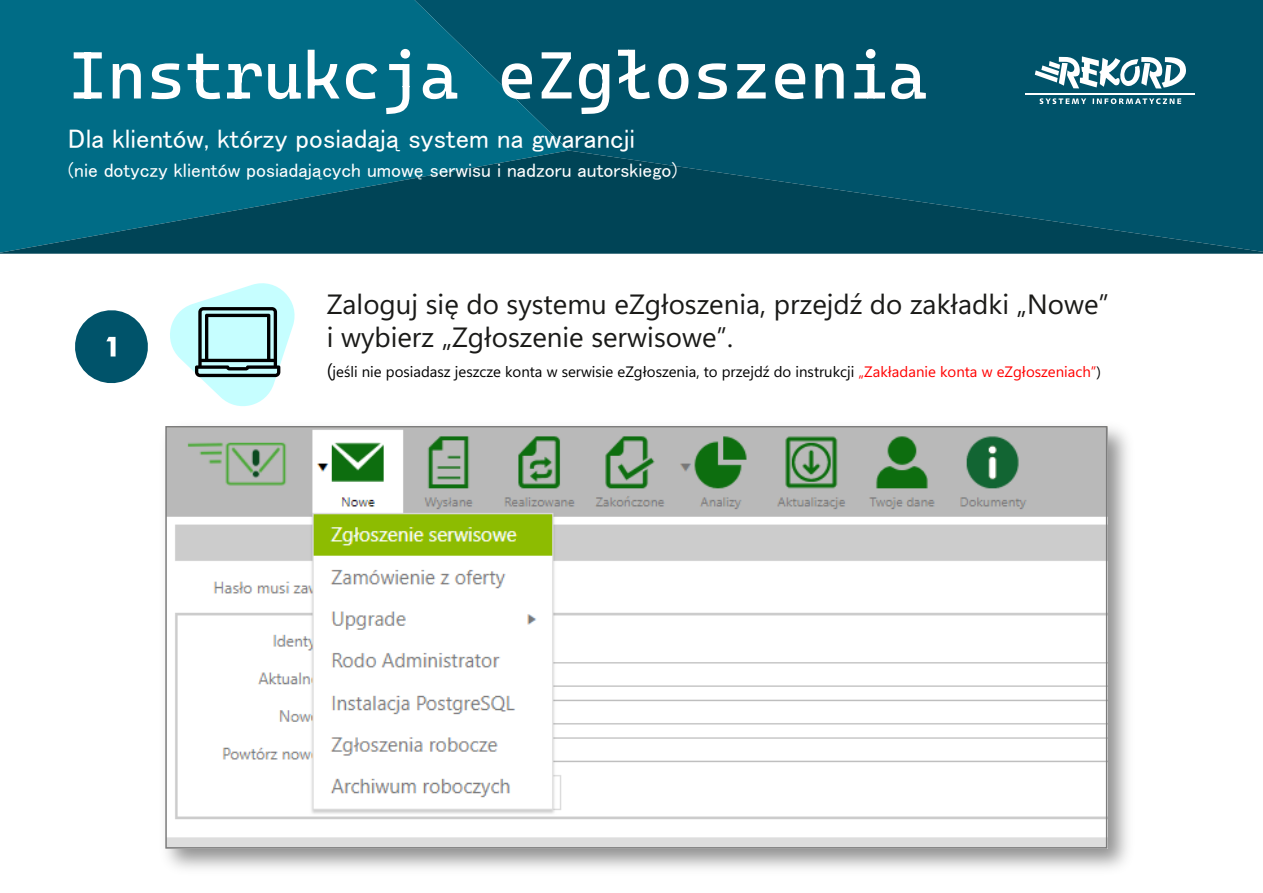
<style>
.page{position:relative;width:1263px;height:893px;background:#fff}
.page>*{position:absolute;margin:0;border:0;box-sizing:border-box;transform-origin:0 0}
.t1{font:66.6px "Cascadia Mono";color:#fff}
.t2{font:27.75px/33.3px "Segoe UI Variable";color:#1a1a18}
.t3{font:27px "MS UI Gothic";color:#fff}
.t4{font:19.65px "MS UI Gothic";color:#fff}
.t5{font:15px "Segoe UI Variable";color:#000}
.s1{font-size:19.5px}
.s2{color:#f00}
</style>
<div class="page">
<div style="left:569px;top:0;width:694px;height:150px;background:#00536a"></div>
<svg style="left:0;top:0;width:569px;height:150px;background:#006882"></svg>
<svg style="left:0;top:150px;width:1263px;height:104px;background:#015166"></svg>
<svg style="left:170px;top:283px;width:125px;height:123px"></svg>
<svg style="left:75px;top:310px;width:73px;height:74px"></svg>
<hr style="left:1026px;top:93px;width:169px;height:1px;background:#fff">
<svg style="left:1039px;top:98px;width:47px;height:6px"></svg>
<svg style="left:1092px;top:98px;width:89px;height:6px"></svg>
<svg style="left:1035px;top:56px;width:151px;height:33px"></svg>
<img style="left:166px;top:426px;width:962px;height:443px">
<img style="left:168px;top:429px;width:936px;height:417px">
<div style="left:165px;top:426px;width:942px;height:423px;border:2px solid #7c7c7c"></div>
<h1 class="t1" style="left:68px;top:24px;width:860px">Instrukcja eZgłoszenia</h1>
<h3 class="t3" style="left:68px;top:124px;width:569px">Dla klientów, którzy posiadają system na gwarancji</h3>
<h3 class="t4" style="left:68px;top:160px;width:611px">(nie dotyczy klientów posiadających umowę serwisu i nadzoru autorskiego)</h3>
<h2 class="t2" style="left:327px;top:287px;width:784px">Zaloguj się do systemu eZgłoszenia, przejdź do zakładki „Nowe” i wybierz „Zgłoszenie serwisowe”.</h2>
<p class="t5" style="left:327px;top:361px;width:776px"><span class="s1">(</span>jeśli nie posiadasz jeszcze konta w serwisie eZgłoszenia, to przejdź do instrukcji <span class="s2">„Zakładanie konta w eZgłoszeniach”</span>)</p>
</div>
